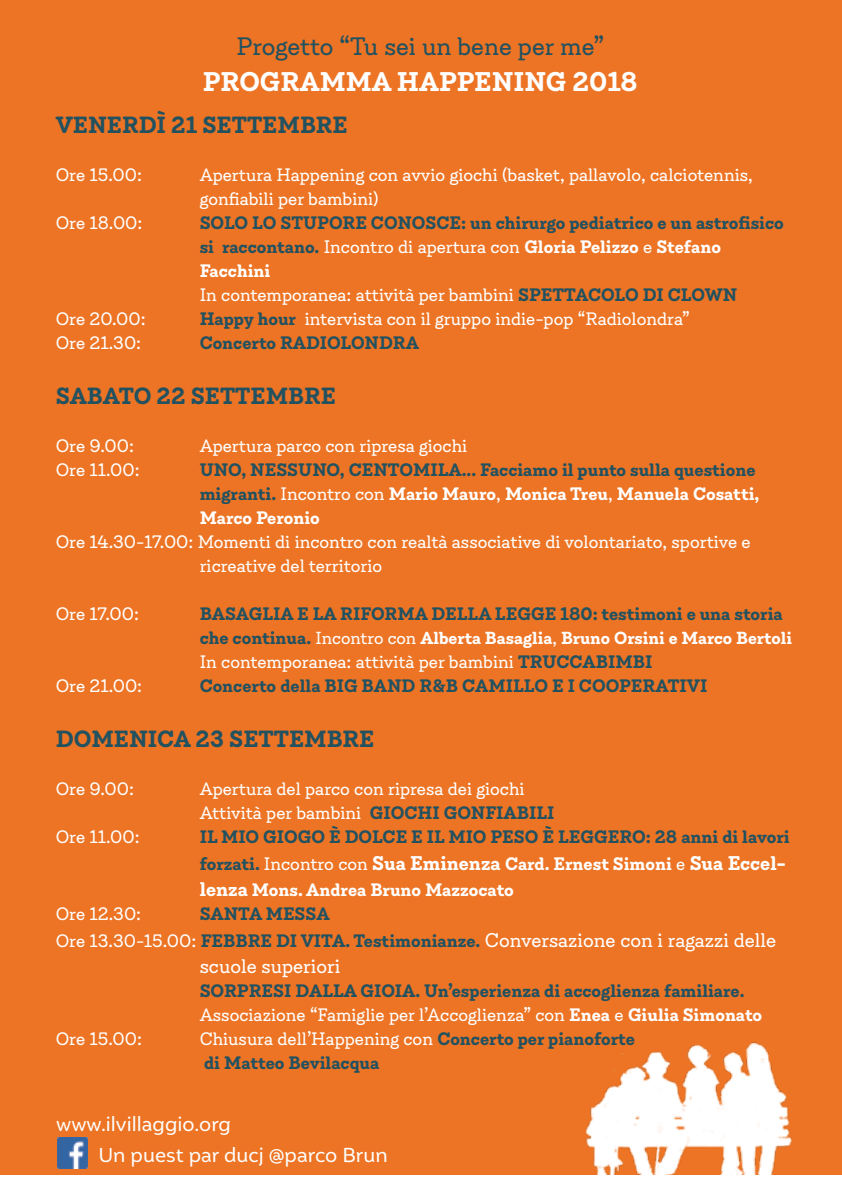
<style>
.page{position:relative;width:842px;height:1191px;background:#ec7424}
.page>*{position:absolute;margin:0;border:0;box-sizing:border-box;transform-origin:0 0}
.t1{font:700 30px "Emy Slab";color:#fff}
.t2{font:28px "Emy Slab";color:#225160}
.t3{font:700 26px "Emy Slab";color:#225160}
.t4{font:22px/26.4px "Emy Slab";color:#fff}
.t5{font:700 22px "Emy Slab";color:#fff}
.t6{font:700 20px/24px "Emy Slab";color:#225160}
.t7{font:20px/24px "Emy Slab";color:#fff}
.t8{font:20px/30px "Igna Sans";color:#fff}
.t9{font:700 20px "Emy Slab";color:#fff}
.t10{font:700 19.4px "Emy Slab";color:#fff}
.s1{font-weight:400;color:#fff}
.s2{color:#fff}
.s3{font-weight:700;color:#225160}
.s4{font-size:20px;color:#225160}
.s5{font-weight:400}
.s6{font-weight:400;font-size:20px}
.s7{font-size:20px}
.s8{font-size:22px}
.s9{font-weight:700;font-size:20px;color:#225160}
</style>
<div class="page">
<img style="left:585px;top:1042px;width:207px;height:133px">
<div style="left:0;top:1175px;width:842px;height:16px;background:#fff"></div>
<img style="left:57px;top:1138px;width:30px;height:30px">
<h2 class="t2" style="left:236px;top:31px;width:369px">Progetto “Tu sei un bene per me”</h2>
<h1 class="t1" style="left:203px;top:64px;width:436px">PROGRAMMA HAPPENING 2018</h1>
<h3 class="t3" style="left:56px;top:109px;width:294px">VENERDÌ 21 SETTEMBRE</h3>
<p class="t7" style="left:56px;top:162px;width:88px">Ore 15.00:</p>
<p class="t7" style="left:200px;top:162px;width:555px">Apertura Happening con avvio giochi (basket, pallavolo, calciotennis, gonfiabili per bambini)</p>
<p class="t7" style="left:56px;top:210px;width:88px">Ore 18.00:</p>
<p class="t6" style="left:200px;top:210px;width:586px">SOLO LO STUPORE CONOSCE: un chirurgo pediatrico e un astrofisico si raccontano. <span class="s1">Incontro di apertura con</span> <span class="s2">Gloria Pelizzo</span> <span class="s1">e</span> <span class="s2">Stefano Facchini<br></span><span class="s1">In contemporanea: attività per bambini</span> SPETTACOLO DI CLOWN</p>
<p class="t7" style="left:56px;top:306px;width:92px">Ore 20.00:</p>
<p class="t7" style="left:200px;top:306px;width:491px"><span class="s3">Happy hour</span> intervista con il gruppo indie-pop “Radiolondra”</p>
<p class="t7" style="left:56px;top:330px;width:87px">Ore 21.30:</p>
<p class="t6" style="left:200px;top:330px;width:221px">Concerto RADIOLONDRA</p>
<h3 class="t3" style="left:56px;top:380px;width:282px">SABATO 22 SETTEMBRE</h3>
<p class="t7" style="left:56px;top:433px;width:80px">Ore 9.00:</p>
<p class="t7" style="left:200px;top:433px;width:269px">Apertura parco con ripresa giochi</p>
<p class="t7" style="left:56px;top:457px;width:85px">Ore 11.00:</p>
<p class="t6" style="left:200px;top:457px;width:561px">UNO, NESSUNO, CENTOMILA... Facciamo il punto sulla questione migranti. <span class="s1">Incontro con</span> <span class="s2">Mario Mauro</span><span class="s1">,</span> <span class="s2">Monica Treu</span><span class="s1">,</span> <span class="s2">Manuela Cosatti,<br>Marco Peronio</span></p>
<p class="t7" style="left:200px;top:529px;width:552px;text-indent:-144px">Ore 14.30-17.00: Momenti di incontro con realtà associative di volontariato, sportive e ricreative del territorio</p>
<p class="t7" style="left:56px;top:601px;width:85px">Ore 17.00:</p>
<p class="t6" style="left:200px;top:601px;width:584px">BASAGLIA E LA RIFORMA DELLA LEGGE 180: testimoni e una storia</p>
<p class="t10" style="left:200px;top:626px;width:594px"><span class="s4">che continua.</span> <span class="s5">Incontro con</span> Alberta Basaglia<span class="s5">,</span> Bruno Orsini e Marco Bertoli</p>
<p class="t7" style="left:200px;top:649px;width:454px">In contemporanea: attività per bambini <span class="s3">TRUCCABIMBI</span></p>
<p class="t7" style="left:56px;top:673px;width:88px">Ore 21.00:</p>
<p class="t6" style="left:200px;top:673px;width:509px">Concerto della BIG BAND R&amp;B CAMILLO E I COOPERATIVI</p>
<h3 class="t3" style="left:56px;top:724px;width:320px">DOMENICA 23 SETTEMBRE</h3>
<p class="t7" style="left:56px;top:776px;width:80px">Ore 9.00:</p>
<p class="t7" style="left:200px;top:776px;width:356px">Apertura del parco con ripresa dei giochi<br>Attività per bambini <span class="s3">GIOCHI GONFIABILI</span></p>
<p class="t7" style="left:56px;top:824px;width:85px">Ore 11.00:</p>
<p class="t6" style="left:200px;top:824px;width:591px">IL MIO GIOGO È DOLCE E IL MIO PESO È LEGGERO: 28 anni di lavori</p>
<p class="t5" style="left:200px;top:850px;width:588px"><span class="s4">forzati.</span> <span class="s6">Incontro con</span> Sua Eminenza <span class="s7">Card. Ernest Simoni</span> <span class="s6">e</span> Sua Eccel-</p>
<p class="t9" style="left:200px;top:878px;width:316px"><span class="s8">lenza</span> Mons. Andrea Bruno Mazzocato</p>
<p class="t7" style="left:56px;top:901px;width:87px">Ore 12.30:</p>
<p class="t6" style="left:200px;top:901px;width:131px">SANTA MESSA</p>
<p class="t4" style="left:200px;top:926px;width:578px;text-indent:-144px"><span class="s7">Ore 13.30-15.00:</span> <span class="s9">FEBBRE DI VITA. Testimonianze.</span> Conversazione con i ragazzi delle scuole superiori</p>
<p class="t6" style="left:200px;top:978px;width:564px">SORPRESI DALLA GIOIA. Un’esperienza di accoglienza familiare.<br><span class="s1">Associazione “Famiglie per l’Accoglienza” con</span> <span class="s2">Enea</span> <span class="s1">e</span> <span class="s2">Giulia Simonato</span></p>
<p class="t7" style="left:56px;top:1026px;width:88px">Ore 15.00:</p>
<p class="t6" style="left:200px;top:1026px;width:437px"><span class="s1">Chiusura dell’Happening con</span> Concerto per pianoforte di Matteo Bevilacqua</p>
<p class="t8" style="left:99px;top:1108px;width:291px;text-indent:-42px">www.ilvillaggio.org<br>Un puest par ducj @parco Brun</p>
</div>
